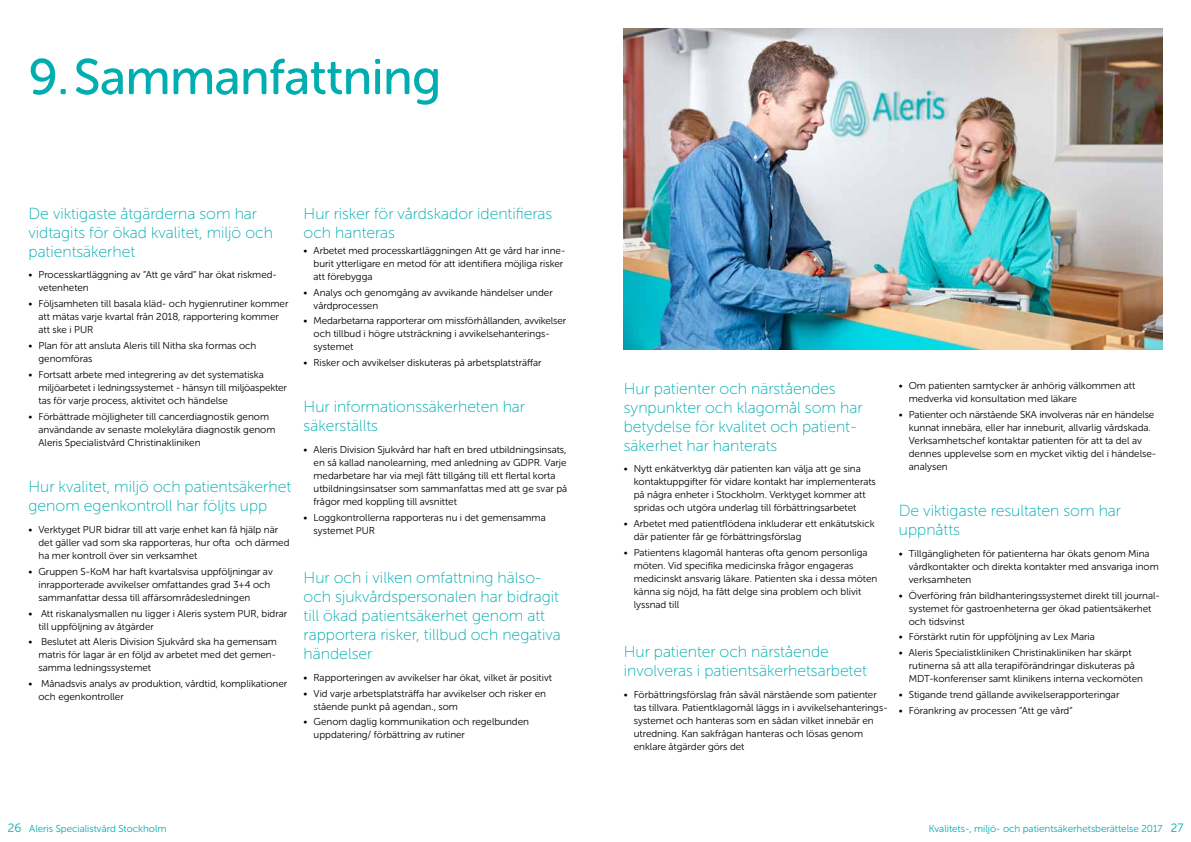
<style>
.page{position:relative;width:1191px;height:842px;background:#fff}
.page>*{position:absolute;margin:0;border:0;box-sizing:border-box;transform-origin:0 0}
.t1{font:50px "Museo Sans Rounded 500";letter-spacing:-.01em;color:#00adb1}
.t2{font:16px/19px "Museo Sans Rounded 100";color:#00adb1}
.t3{font:10px/13px "Museo Sans Rounded 300";color:#000}
.t4{font:10px "Museo Sans Rounded 300";color:#00adb1}
.s1{font-size:12px}
</style>
<div class="page">
<img style="left:624px;top:28px;width:538px;height:322px">
<h1 class="t1" style="left:28px;top:50px;width:414px">9.Sammanfattning</h1>
<h2 class="t2" style="left:29px;top:204px;width:246px">De viktigaste åtgärderna som har vidtagits för ökad kvalitet, miljö och patientsäkerhet</h2>
<p class="t3" style="left:39px;top:269px;width:240px;text-indent:-10px">• Processkartläggning av ”Att ge vård” har ökat riskmed&shy;vetenheten</p>
<p class="t3" style="left:39px;top:297px;width:251px;text-indent:-10px">• Följsamheten till basala kläd- och hygienrutiner kommer att mätas varje kvartal från 2018, rapportering kommer att ske i PUR</p>
<p class="t3" style="left:39px;top:339px;width:219px;text-indent:-10px">• Plan för att ansluta Aleris till Nitha ska formas och genomföras</p>
<p class="t3" style="left:39px;top:368px;width:250px;text-indent:-10px">• Fortsatt arbete med integrering av det systematiska miljöarbetet i ledningssystemet - hänsyn till miljöaspekter tas för varje process, aktivitet och händelse</p>
<p class="t3" style="left:39px;top:410px;width:238px;text-indent:-10px">• Förbättrade möjligheter till cancerdiagnostik genom användande av senaste molekylära diagnostik genom<br>Aleris Specialistvård Christinakliniken</p>
<h2 class="t2" style="left:29px;top:477px;width:264px">Hur kvalitet, miljö och patientsäkerhet genom egenkontroll har följts upp</h2>
<p class="t3" style="left:38px;top:523px;width:252px;text-indent:-10px">• Verktyget PUR bidrar till att varje enhet kan få hjälp när det gäller vad som ska rapporteras, hur ofta och därmed ha mer kontroll över sin verksamhet</p>
<p class="t3" style="left:38px;top:565px;width:236px;text-indent:-10px">• Gruppen S-KoM har haft kvartalsvisa uppföljningar av inrapporterade avvikelser omfattandes grad 3+4 och sammanfattar dessa till affärsområdesledningen</p>
<p class="t3" style="left:38px;top:607px;width:250px;text-indent:-10px">• Att riskanalysmallen nu ligger i Aleris system PUR, bidrar till uppföljning av åtgärder</p>
<p class="t3" style="left:38px;top:635px;width:240px;text-align:justify;text-indent:-10px">• Beslutet att Aleris Division Sjukvård ska ha gemensam matris för lagar är en följd av arbetet med det gemen&shy;samma ledningssystemet</p>
<p class="t3" style="left:38px;top:677px;width:250px;text-indent:-10px">• Månadsvis analys av produktion, vårdtid, komplikationer och egenkontroller</p>
<h2 class="t2" style="left:304px;top:204px;width:250px">Hur risker för vårdskador identifieras och hanteras</h2>
<p class="t3" style="left:313px;top:244px;width:253px;text-indent:-10px">• Arbetet med processkartläggningen Att ge vård har inne&shy;burit ytterligare en metod för att identifiera möjliga risker att förebygga</p>
<p class="t3" style="left:313px;top:286px;width:241px;text-indent:-10px">• Analys och genomgång av avvikande händelser under vårdprocessen</p>
<p class="t3" style="left:313px;top:315px;width:254px;text-indent:-10px">• Medarbetarna rapporterar om missförhållanden, avvikelser och tillbud i högre utsträckning i avvikelsehanterings&shy;systemet</p>
<p class="t3" style="left:304px;top:356px;width:239px">• Risker och avvikelser diskuteras på arbetsplatsträffar</p>
<h2 class="t2" style="left:304px;top:398px;width:223px">Hur informationssäkerheten har säkerställts</h2>
<p class="t3" style="left:313px;top:443px;width:255px;text-indent:-10px">• Aleris Division Sjukvård har haft en bred utbildningsinsats, en så kallad nanolearning, med anledning av GDPR. Varje medarbetare har via mejl fått tillgång till ett flertal korta utbildningsinsatser som sammanfattas med att ge svar på frågor med koppling till avsnittet</p>
<p class="t3" style="left:313px;top:511px;width:234px;text-indent:-10px">• Loggkontrollerna rapporteras nu i det gemensamma systemet PUR</p>
<h2 class="t2" style="left:304px;top:568px;width:259px">Hur och i vilken omfattning hälso&shy;och sjukvårdspersonalen har bidragit till ökad patientsäkerhet genom att rapportera risker, tillbud och negativa händelser</h2>
<p class="t3" style="left:304px;top:671px;width:250px">• Rapporteringen av avvikelser har ökat, vilket är positivt</p>
<p class="t3" style="left:313px;top:687px;width:234px;text-indent:-10px">• Vid varje arbetsplatsträffa har avvikelser och risker en stående punkt på agendan., som</p>
<p class="t3" style="left:313px;top:715px;width:217px;text-indent:-10px">• Genom daglig kommunikation och regelbunden uppdatering/ förbättring av rutiner</p>
<h2 class="t2" style="left:624px;top:379px;width:240px">Hur patienter och närståendes synpunkter och klagomål som har betydelse för kvalitet och patient&shy;säkerhet har hanterats</h2>
<p class="t3" style="left:634px;top:462px;width:244px;text-indent:-10px">• Nytt enkätverktyg där patienten kan välja att ge sina kontaktuppgifter för vidare kontakt har implementerats på några enheter i Stockholm. Verktyget kommer att spridas och utgöra underlag till förbättringsarbetet</p>
<p class="t3" style="left:634px;top:517px;width:242px;text-indent:-10px">• Arbetet med patientflödena inkluderar ett enkätutskick där patienter får ge förbättringsförslag</p>
<p class="t3" style="left:634px;top:546px;width:245px;text-indent:-10px">• Patientens klagomål hanteras ofta genom personliga möten. Vid specifika medicinska frågor engageras medicinskt ansvarig läkare. Patienten ska i dessa möten känna sig nöjd, ha fått delge sina problem och blivit lyssnad till</p>
<h2 class="t2" style="left:624px;top:642px;width:244px">Hur patienter och närstående involveras i patientsäkerhetsarbetet</h2>
<p class="t3" style="left:634px;top:688px;width:255px;text-indent:-10px">• Förbättringsförslag från såväl närstående som patienter tas tillvara. Patientklagomål läggs in i avvikelsehanterings&shy;systemet och hanteras som en sådan vilket innebär en utredning. Kan sakfrågan hanteras och lösas genom enklare åtgärder görs det</p>
<p class="t3" style="left:909px;top:379px;width:228px;text-indent:-10px">• Om patienten samtycker är anhörig välkommen att medverka vid konsultation med läkare</p>
<p class="t3" style="left:909px;top:408px;width:249px;text-indent:-10px">• Patienter och närstående SKA involveras när en händelse kunnat innebära, eller har inneburit, allvarlig vårdskada.<br>Verksamhetschef kontaktar patienten för att ta del av dennes upplevelse som en mycket viktig del i händelse&shy;analysen</p>
<h2 class="t2" style="left:899px;top:501px;width:224px">De viktigaste resultaten som har uppnåtts</h2>
<p class="t3" style="left:909px;top:547px;width:251px;text-indent:-10px">• Tillgängligheten för patienterna har ökats genom Mina vårdkontakter och direkta kontakter med ansvariga inom verksamheten</p>
<p class="t3" style="left:909px;top:589px;width:252px;text-indent:-10px">• Överföring från bildhanteringssystemet direkt till journal&shy;systemet för gastroenheterna ger ökad patientsäkerhet och tidsvinst</p>
<p class="t3" style="left:899px;top:631px;width:197px">• Förstärkt rutin för uppföljning av Lex Maria</p>
<p class="t3" style="left:909px;top:646px;width:236px;text-indent:-10px">• Aleris Specialistkliniken Christinakliniken har skärpt rutinerna så att alla terapiförändringar diskuteras på<br>MDT-konferenser samt klinikens interna veckomöten</p>
<p class="t3" style="left:899px;top:688px;width:222px">• Stigande trend gällande avvikelserapporteringar</p>
<p class="t3" style="left:899px;top:704px;width:175px">• Förankring av processen ”Att ge vård”</p>
<p class="t4" style="left:8px;top:823px;width:160px"><span class="s1">26</span> Aleris Specialistvård Stockholm</p>
<p class="t4" style="left:929px;top:823px;width:256px">Kvalitets-, miljö- och patientsäkerhetsberättelse 2017 <span class="s1">27</span></p>
</div>
